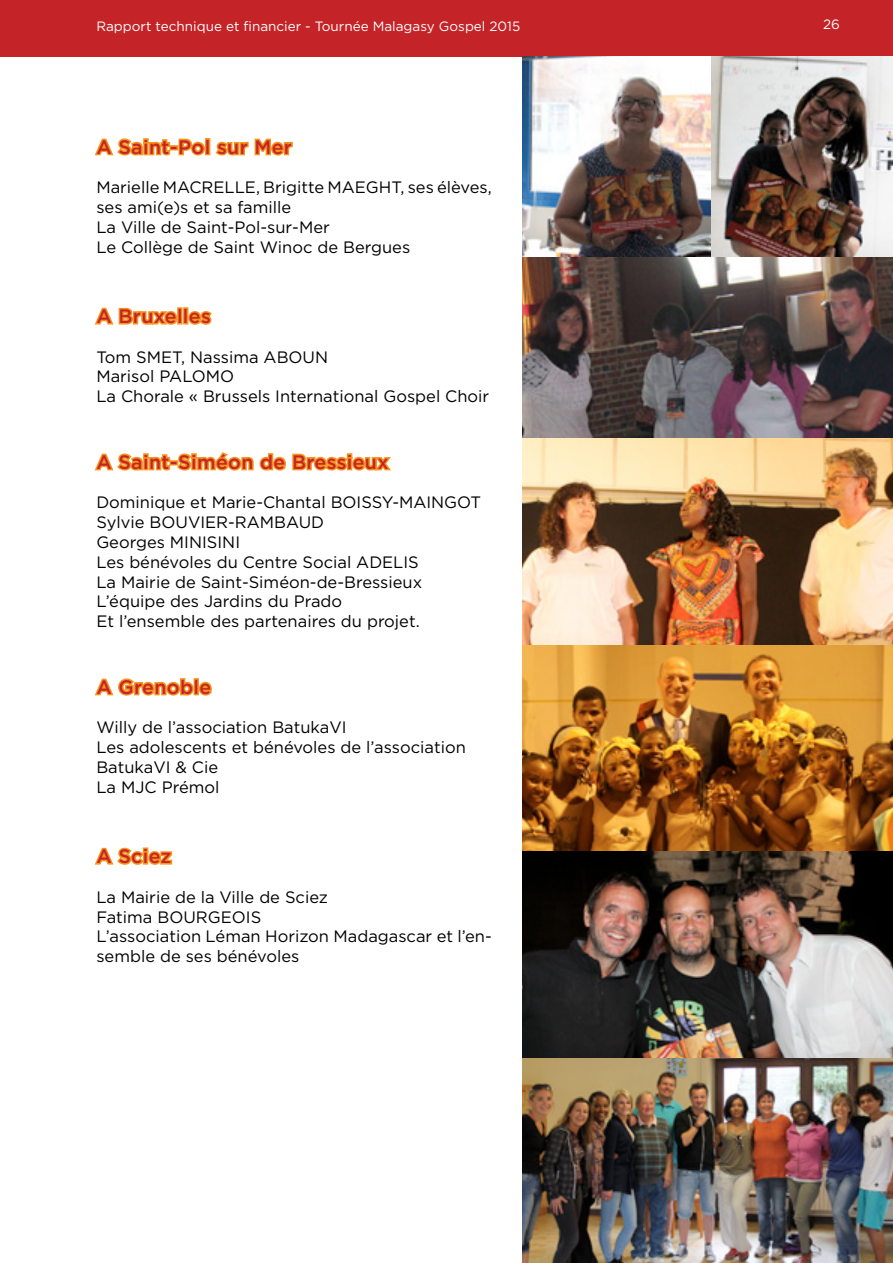
<style>
.page{position:relative;width:893px;height:1263px;background:#fff}
.page>*{position:absolute;margin:0;border:0;box-sizing:border-box;transform-origin:0 0}
.t1{font:500 19.5px "Gotham";letter-spacing:.02em;color:#c42427}
.t2{font:16.5px/19.8px "Gotham";color:#000}
.t3{font:13.5px "Gotham";color:#fff}
</style>
<div class="page">
<div style="left:0;top:0;width:893px;height:57px;background:#c42427"></div>
<svg style="left:94px;top:138px;width:113px;height:18px"></svg>
<div style="left:205px;top:138px;width:5px;height:17px;border:3px solid #f7941e"></div>
<svg style="left:215px;top:138px;width:78px;height:18px"></svg>
<svg style="left:94px;top:307px;width:85px;height:18px"></svg>
<div style="left:177px;top:307px;width:5px;height:17px;border:3px solid #f7941e"></div>
<div style="left:183px;top:307px;width:5px;height:17px;border:3px solid #f7941e"></div>
<svg style="left:187px;top:309px;width:25px;height:16px"></svg>
<svg style="left:94px;top:452px;width:297px;height:19px"></svg>
<svg style="left:94px;top:678px;width:118px;height:18px"></svg>
<svg style="left:94px;top:847px;width:79px;height:18px"></svg>
<img style="left:522px;top:257px;width:371px;height:1006px">
<img style="left:522px;top:57px;width:370px;height:207px">
<p class="t3" style="left:96px;top:18px;width:425px">Rapport technique et financier - Tournée Malagasy Gospel 2015</p>
<p class="t3" style="left:823px;top:15px;width:18px">26</p>
<p class="t1" style="left:96px;top:134px;width:197px">A Saint-Pol sur Mer</p>
<p class="t2" style="left:96px;top:177px;width:397px">Marielle MACRELLE, Brigitte MAEGHT, ses élèves, ses ami(e)s et sa famille<br>La Ville de Saint-Pol-sur-Mer<br>Le Collège de Saint Winoc de Bergues</p>
<p class="t1" style="left:96px;top:303px;width:116px">A Bruxelles</p>
<p class="t2" style="left:96px;top:347px;width:394px">Tom SMET, Nassima ABOUN<br>Marisol PALOMO<br>La Chorale « Brussels International Gospel Choir</p>
<p class="t1" style="left:96px;top:449px;width:294px">A Saint-Siméon de Bressieux</p>
<p class="t2" style="left:96px;top:492px;width:386px">Dominique et Marie-Chantal BOISSY-MAINGOT Sylvie BOUVIER-RAMBAUD<br>Georges MINISINI<br>Les bénévoles du Centre Social ADELIS<br>La Mairie de Saint-Siméon-de-Bressieux L’équipe des Jardins du Prado<br>Et l’ensemble des partenaires du projet.</p>
<p class="t1" style="left:96px;top:674px;width:116px">A Grenoble</p>
<p class="t2" style="left:96px;top:717px;width:371px">Willy de l’association BatukaVI<br>Les adolescents et bénévoles de l’association<br>BatukaVI &amp; Cie<br>La MJC Prémol</p>
<p class="t1" style="left:96px;top:843px;width:77px">A Sciez</p>
<p class="t2" style="left:96px;top:887px;width:397px">La Mairie de la Ville de Sciez<br>Fatima BOURGEOIS<br>L’association Léman Horizon Madagascar et l’en&shy;semble de ses bénévoles</p>
</div>
